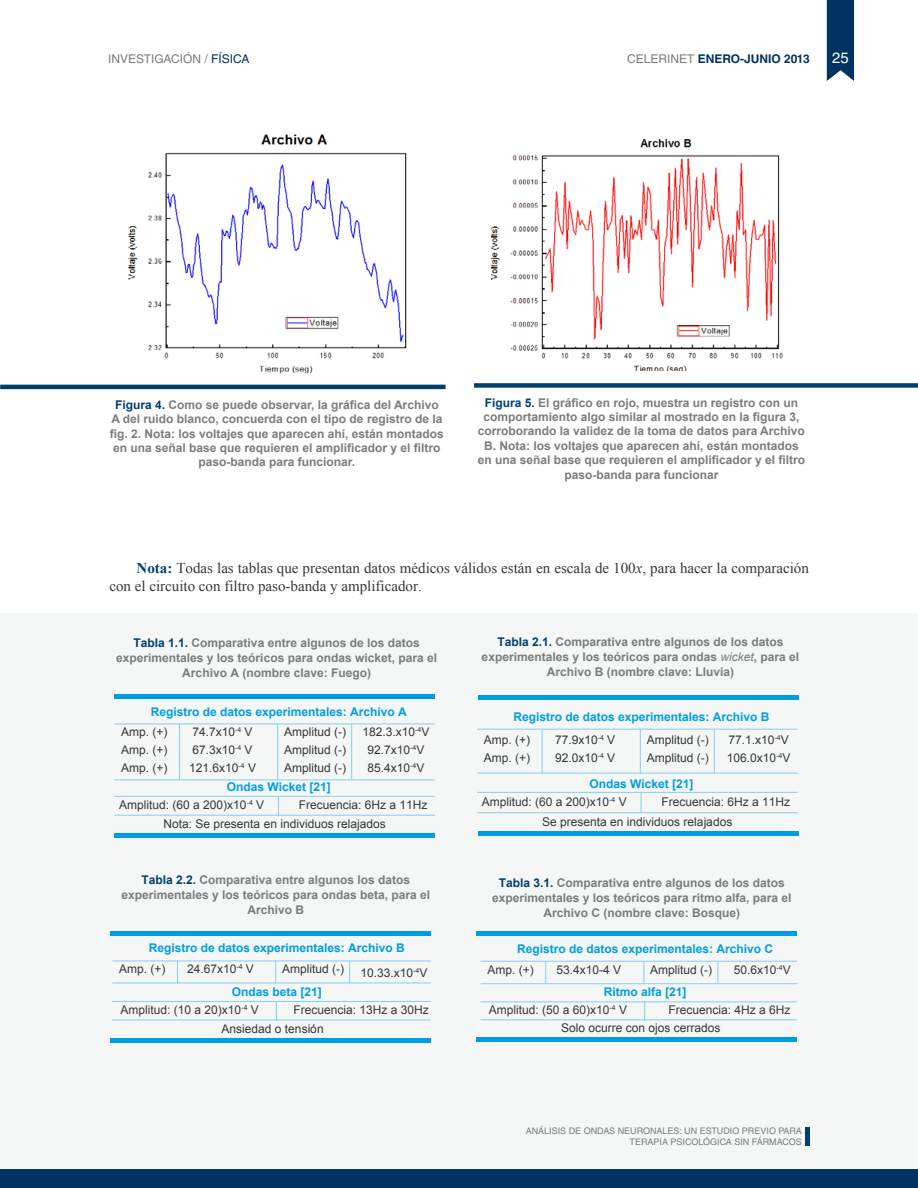
<style>
.page{position:relative;width:918px;height:1188px;background:#fff}
.page>*{position:absolute;margin:0;border:0;box-sizing:border-box;transform-origin:0 0}
.t1{font:15px/18px "Times New Roman";color:#373739}
.t2{font:15px "Helvetica LT Std";color:#fff}
.t3{font:700 12px/14.4px "Arial";color:#7b7c7e;text-align:center}
.t4{font:12px/18px "Arial";color:#373739}
.t5{font:700 12px "Arial";color:#009ee0}
.t6{font:700 12px "Helvetica LT Std";color:#00325e}
.t7{font:12px "Helvetica LT Std";color:#7b7c7e}
.t8{font:9px/10.8px "Helvetica LT Std";color:#7b7c7e}
.s1{color:#003361}
.s2{font-weight:400;color:#7b7c7e}
.s3{color:#004070}
.s4{font-weight:700;color:#004070}
.s5{font-style:italic}
.s6{font-weight:700;color:#009ee0}
.s7{font-weight:400;font-style:italic}
</style>
<div class="page">
<div style="left:0;top:613px;width:918px;height:556px;background:#f5f6f6"></div>
<img style="left:127px;top:134px;width:280px;height:240px">
<img style="left:490px;top:139px;width:294px;height:231px">
<hr style="left:0;top:385px;width:446px;height:4px;background:#004070">
<div style="left:474px;top:383px;width:444px;height:5px;background:#004070"></div>
<hr style="left:114px;top:815px;width:321px;height:1px;background:#84d0f0">
<hr style="left:114px;top:796px;width:321px;height:1px;background:#84d0f0">
<hr style="left:114px;top:780px;width:321px;height:1px;background:#84d0f0">
<hr style="left:114px;top:724px;width:321px;height:1px;background:#84d0f0">
<hr style="left:179px;top:724px;width:1px;height:55px;background:#84d0f0">
<hr style="left:277px;top:724px;width:1px;height:56px;background:#84d0f0">
<svg style="left:278px;top:797px;width:1px;height:18px"></svg>
<hr style="left:351px;top:724px;width:1px;height:55px;background:#84d0f0">
<hr style="left:114px;top:695px;width:321px;height:4px;background:#009ee0">
<svg style="left:177px;top:960px;width:1px;height:23px"></svg>
<svg style="left:275px;top:960px;width:1px;height:23px"></svg>
<svg style="left:349px;top:962px;width:1px;height:21px"></svg>
<hr style="left:112px;top:1020px;width:319px;height:1px;background:#84d0f0">
<hr style="left:112px;top:961px;width:319px;height:1px;background:#84d0f0">
<hr style="left:112px;top:983px;width:319px;height:1px;background:#84d0f0">
<hr style="left:112px;top:1001px;width:319px;height:1px;background:#84d0f0">
<svg style="left:276px;top:1002px;width:1px;height:18px"></svg>
<hr style="left:110px;top:932px;width:321px;height:4px;background:#009ee0">
<div style="left:110px;top:1038px;width:321px;height:5px;background:#009ee0"></div>
<svg style="left:545px;top:962px;width:1px;height:21px"></svg>
<svg style="left:644px;top:962px;width:1px;height:21px"></svg>
<svg style="left:718px;top:962px;width:1px;height:21px"></svg>
<hr style="left:481px;top:1019px;width:316px;height:1px;background:#84d0f0">
<hr style="left:481px;top:1001px;width:316px;height:1px;background:#84d0f0">
<hr style="left:481px;top:983px;width:316px;height:1px;background:#84d0f0">
<hr style="left:481px;top:961px;width:316px;height:1px;background:#84d0f0">
<svg style="left:644px;top:1002px;width:1px;height:19px"></svg>
<hr style="left:476px;top:932px;width:321px;height:4px;background:#009ee0">
<div style="left:476px;top:1037px;width:321px;height:5px;background:#009ee0"></div>
<hr style="left:114px;top:833px;width:321px;height:4px;background:#009ee0">
<hr style="left:542px;top:729px;width:1px;height:44px;background:#84d0f0">
<hr style="left:640px;top:729px;width:1px;height:44px;background:#84d0f0">
<hr style="left:714px;top:729px;width:1px;height:44px;background:#84d0f0">
<hr style="left:477px;top:812px;width:321px;height:1px;background:#84d0f0">
<hr style="left:477px;top:792px;width:321px;height:1px;background:#84d0f0">
<hr style="left:477px;top:773px;width:321px;height:1px;background:#84d0f0">
<hr style="left:477px;top:729px;width:321px;height:1px;background:#84d0f0">
<svg style="left:641px;top:793px;width:1px;height:20px"></svg>
<div style="left:478px;top:695px;width:321px;height:5px;background:#009ee0"></div>
<hr style="left:478px;top:831px;width:321px;height:4px;background:#009ee0">
<svg style="left:827px;top:0;width:27px;height:81px;background:#11406b"></svg>
<div style="left:0;top:1169px;width:918px;height:19px;background:#003361"></div>
<div style="left:805px;top:1127px;width:5px;height:18px;background:#004070"></div>
<p class="t7" style="left:108px;top:51px;width:143px">INVESTIGACIÓN / <span class="s1">FÍSICA</span></p>
<p class="t6" style="left:627px;top:52px;width:184px"><span class="s2">CELERI NET</span> ENERO-JUNIO 2013</p>
<p class="t2" style="left:832px;top:49px;width:18px">25</p>
<p class="t3" style="left:110px;top:398px;width:336px"><span class="s3">Figura 4.</span> Como se puede observar, la gráfica del Archivo A del ruido blanco, concuerda con el tipo de registro de la fig. 2. Nota: los voltajes que aparecen ahí, están montados en una señal base que requieren el amplificador y el filtro paso-banda para funcionar.</p>
<p class="t3" style="left:478px;top:396px;width:329px"><span class="s3">Figura 5.</span> El gráfico en rojo, muestra un registro con un comportamiento algo similar al mostrado en la figura 3, corroborando la validez de la toma de datos para Archivo B. Nota: los voltajes que aparecen ahí, están montados en una señal base que requieren el amplificador y el filtro paso-banda para funcionar</p>
<p class="t1" style="left:109px;top:558px;width:701px;text-indent:27px"><span class="s4">Nota:</span> Todas las tablas que presentan datos médicos válidos están en escala de 100<span class="s5">x</span>, para hacer la comparación con el circuito con filtro paso-banda y amplificador.</p>
<p class="t3" style="left:116px;top:636px;width:322px;line-height:15px"><span class="s3">Tabla 1.1.</span> Comparativa entre algunos de los datos experimentales y los teóricos para ondas wicket, para el<br>Archivo A (nombre clave: Fuego)</p>
<p class="t5" style="left:151px;top:704px;width:258px">Registro de datos experimentales: Archivo A</p>
<p class="t4" style="left:189px;top:723px;width:68px">74.7x10<sup>-4</sup> V<br>67.3x10<sup>-4</sup> V<br>121.6x10<sup>-4</sup> V</p>
<p class="t4" style="left:284px;top:723px;width:64px;text-align:justify">Amplitud (-)<br>Amplitud (-)<br>Amplitud (-)</p>
<p class="t4" style="left:363px;top:723px;width:68px;text-align:center">182.3.x10<sup>-4</sup>V<br>92.7x10<sup>-4</sup>V<br>85.4x10<sup>-4</sup>V</p>
<p class="t4" style="left:121px;top:723px;width:48px;text-align:justify">Amp. (+)<br>Amp. (+)<br>Amp. (+)</p>
<p class="t4" style="left:164px;top:796px;width:224px;line-height:18.8px;text-indent:-44px">Amplitud: (60 a 200)x10<sup>-4</sup> V<br>Nota: Se presenta en individuos relajados</p>
<p class="t5" style="left:227px;top:779px;width:106px">Ondas Wicket [21]</p>
<p class="t4" style="left:299px;top:796px;width:130px">Frecuencia: 6Hz a 11Hz</p>
<p class="t3" style="left:121px;top:873px;width:310px;line-height:15px"><span class="s3">Tabla 2.2.</span> Comparativa entre algunos los datos experimentales y los teóricos para ondas beta, para el<br>Archivo B</p>
<p class="t5" style="left:149px;top:940px;width:258px">Registro de datos experimentales: Archivo B</p>
<p class="t4" style="left:119px;top:960px;width:48px">Amp. (+)</p>
<p class="t4" style="left:187px;top:960px;width:68px">24.67x10<sup>-4</sup> V</p>
<p class="t4" style="left:282px;top:960px;width:64px">Amplitud (-)</p>
<p class="t4" style="left:361px;top:964px;width:68px">10.33.x10<sup>-4</sup>V</p>
<p class="t4" style="left:121px;top:983px;width:203px;text-indent:111px"><span class="s6">Ondas beta [21]<br></span>Amplitud: (10 a 20)x10<sup>-4</sup> V</p>
<p class="t4" style="left:222px;top:1019px;width:104px">Ansiedad o tensión</p>
<p class="t4" style="left:293px;top:1001px;width:137px">Frecuencia: 13Hz a 30Hz</p>
<p class="t3" style="left:482px;top:635px;width:319px;line-height:15px"><span class="s3">Tabla 2.1.</span> Comparativa entre algunos de los datos experimentales y los teóricos para ondas <span class="s7">wicket</span>, para el<br>Archivo B (nombre clave: Lluvia)</p>
<p class="t5" style="left:513px;top:709px;width:258px">Registro de datos experimentales: Archivo B</p>
<p class="t4" style="left:484px;top:731px;width:48px">Amp. (+)<br>Amp. (+)</p>
<p class="t4" style="left:555px;top:731px;width:62px">77.9x10<sup>-4</sup> V<br>92.0x10<sup>-4</sup> V</p>
<p class="t4" style="left:647px;top:731px;width:64px">Amplitud (-)<br>Amplitud (-)</p>
<p class="t4" style="left:727px;top:731px;width:65px">77.1.x10<sup>-4</sup>V<br>106.0x10<sup>-4</sup>V</p>
<p class="t4" style="left:482px;top:775px;width:213px;text-indent:108px"><span class="s6">Ondas Wicket [21]<br></span>Amplitud: (60 a 200)x10<sup>-4</sup> V</p>
<p class="t4" style="left:542px;top:813px;width:192px">Se presenta en individuos relajados</p>
<p class="t4" style="left:661px;top:793px;width:130px">Frecuencia: 6Hz a 11Hz</p>
<p class="t3" style="left:492px;top:876px;width:301px;line-height:15px"><span class="s3">Tabla 3.1.</span> Comparativa entre algunos de los datos experimentales y los teóricos para ritmo alfa, para el<br>Archivo C (nombre clave: Bosque)</p>
<p class="t5" style="left:517px;top:941px;width:258px">Registro de datos experimentales: Archivo C</p>
<p class="t4" style="left:487px;top:961px;width:48px">Amp. (+)</p>
<p class="t4" style="left:556px;top:961px;width:66px">53.4x10-4 V</p>
<p class="t4" style="left:650px;top:961px;width:64px">Amplitud (-)</p>
<p class="t4" style="left:734px;top:961px;width:58px">50.6x10<sup>-4</sup>V</p>
<p class="t4" style="left:489px;top:983px;width:199px;text-indent:115px"><span class="s6">Ritmo alfa [21]<br></span>Amplitud: (50 a 60)x10<sup>-4</sup> V</p>
<p class="t4" style="left:561px;top:1019px;width:161px">Solo ocurre con ojos cerrados</p>
<p class="t4" style="left:668px;top:1001px;width:124px">Frecuencia: 4Hz a 6Hz</p>
<p class="t8" style="left:526px;top:1126px;width:131px">ANÁLISIS DE ONDAS N EU RONAL</p>
<p class="t8" style="left:630px;top:1126px;width:173px;text-indent:38px">ES: UN ESTU DIO PREVIO PARA<br>TERAPIA PSICOLÓGICA SIN FÁRMAC</p>
<p class="t8" style="left:789px;top:1137px;width:13px">OS</p>
</div>
